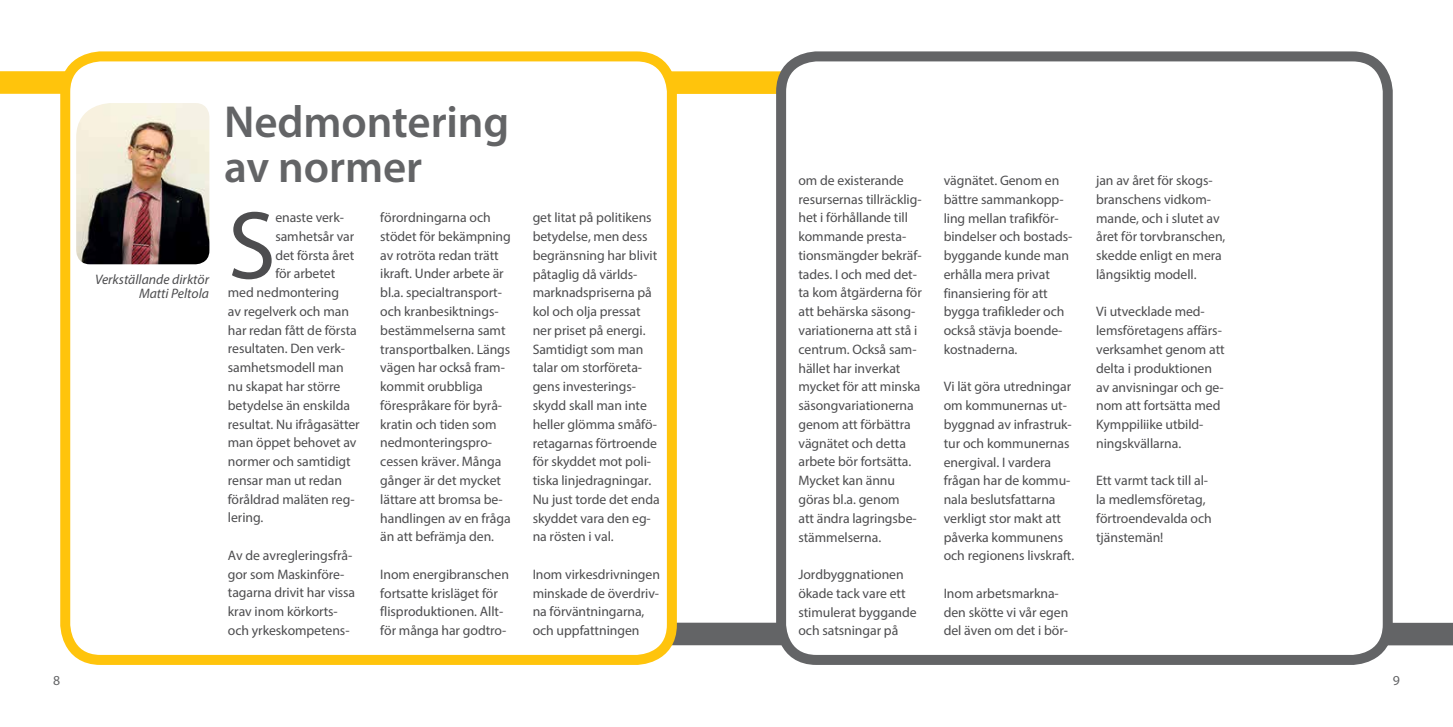
<style>
.page{position:relative;width:1453px;height:727px;background:#fff}
.page>*{position:absolute;margin:0;border:0;box-sizing:border-box;transform-origin:0 0}
.t1{font:97.25px "Myriad Pro";color:#4d4d4f}
.t2{font:600 45px/45.2px "Myriad Pro";letter-spacing:-.005em;color:#636466}
.t3{font:13.75px/18.8px "Myriad Pro";letter-spacing:-.005em;color:#4d4d4f}
.t4{font:italic 13.75px/13.9px "Myriad Pro";color:#4d4d4f;text-align:right}
.t5{font:13.75px "Myriad Pro";color:#636466}
</style>
<div class="page">
<div style="left:644px;top:622px;width:809px;height:23px;background:#636466"></div>
<div style="left:0;top:71px;width:802px;height:23px;background:#ffc40c"></div>
<div style="left:781px;top:56px;width:607px;height:603px;background:#fff;border-radius:35px"></div>
<div style="left:776px;top:51px;width:617px;height:613px;border:10px solid #636466;border-radius:35px"></div>
<div style="left:65px;top:56px;width:607px;height:603px;background:#fff;border-radius:35px"></div>
<div style="left:60px;top:51px;width:617px;height:613px;border:10px solid #ffc40c;border-radius:35px"></div>
<img style="left:76px;top:103px;width:133px;height:161px">
<p class="t4" style="left:95px;top:272px;width:116px">Verkställande dirktör<br>Matti Peltola</p>
<h2 class="t2" style="left:224px;top:98px;width:287px">Nedmontering av normer</h2>
<h1 class="t1" style="left:228px;top:186px;width:49px">S</h1>
<p class="t3" style="left:275px;top:208px;width:70px">enaste verk-</p>
<p class="t3" style="left:380px;top:208px;width:132px">förordningarna och stödet för bekämpning av rotröta redan trätt ikraft. Under arbete är bl.a. specialtransport&shy;och kranbesiktnings&shy;bestämmelserna samt transportbalken. Längs vägen har också fram&shy;kommit orubbliga förespråkare för byrå&shy;kratin och tiden som nedmonteringspro&shy;cessen kräver. Många gånger är det mycket lättare att bromsa be&shy;handlingen av en fråga än att befrämja den.</p>
<p class="t3" style="left:380px;top:564px;width:130px">Inom energibranschen fortsatte krisläget för flisproduktionen. Allt&shy;för många har godtro-</p>
<p class="t3" style="left:275px;top:226px;width:80px">samhetsår var</p>
<p class="t3" style="left:275px;top:245px;width:80px">det första året</p>
<p class="t3" style="left:275px;top:264px;width:61px">för arbetet</p>
<p class="t3" style="left:228px;top:283px;width:113px">med nedmontering</p>
<p class="t3" style="left:228px;top:301px;width:123px">av regelverk och man</p>
<p class="t3" style="left:228px;top:320px;width:130px">har redan fått de första</p>
<p class="t3" style="left:228px;top:339px;width:119px">resultaten. Den verk-</p>
<p class="t3" style="left:228px;top:358px;width:117px">samhetsmodell man</p>
<p class="t3" style="left:228px;top:376px;width:114px">nu skapat har större</p>
<p class="t3" style="left:228px;top:395px;width:124px">betydelse än enskilda</p>
<p class="t3" style="left:228px;top:414px;width:133px">resultat. Nu ifrågasätter</p>
<p class="t3" style="left:228px;top:433px;width:130px">man öppet behovet av</p>
<p class="t3" style="left:228px;top:452px;width:124px">normer och samtidigt</p>
<p class="t3" style="left:228px;top:470px;width:116px">rensar man ut redan</p>
<p class="t3" style="left:228px;top:489px;width:128px">föråldrad maläten reg-</p>
<p class="t3" style="left:228px;top:508px;width:37px">lering.</p>
<p class="t3" style="left:228px;top:545px;width:129px">Av de avregleringsfrå&shy;gor som Maskinföre&shy;tagarna drivit har vissa krav inom körkorts&shy;och yrkeskompetens-</p>
<p class="t3" style="left:533px;top:208px;width:129px">get litat på politikens betydelse, men dess begränsning har blivit påtaglig då världs&shy;marknadspriserna på kol och olja pressat ner priset på energi.<br>Samtidigt som man talar om storföreta&shy;gens investerings&shy;skydd skall man inte heller glömma småfö&shy;retagarnas förtroende för skyddet mot poli&shy;tiska linjedragningar.<br>Nu just torde det enda skyddet vara den eg&shy;na rösten i val.</p>
<p class="t3" style="left:533px;top:564px;width:129px">Inom virkesdrivningen minskade de överdriv&shy;na förväntningarna, och uppfattningen</p>
<p class="t3" style="left:798px;top:170px;width:125px">om de existerande resursernas tillräcklig&shy;het i förhållande till kommande presta&shy;tionsmängder bekräf&shy;tades. I och med det&shy;ta kom åtgärderna för att behärska säsong&shy;variationerna att stå i centrum. Också sam&shy;hället har inverkat mycket för att minska säsongvariationerna genom att förbättra vägnätet och detta arbete bör fortsätta.<br>Mycket kan ännu göras bl.a. genom<br>att ändra lagringsbe&shy;stämmelserna.</p>
<p class="t3" style="left:798px;top:564px;width:120px">Jordbyggnationen ökade tack vare ett stimulerat byggande och satsningar på</p>
<p class="t3" style="left:944px;top:171px;width:130px">vägnätet. Genom en bättre sammankopp&shy;ling mellan trafikför&shy;bindelser och bostads&shy;byggande kunde man erhålla mera privat finansiering för att bygga trafikleder och också stävja boende&shy;kostnaderna.</p>
<p class="t3" style="left:944px;top:377px;width:132px">Vi lät göra utredningar om kommunernas ut&shy;byggnad av infrastruk&shy;tur och kommunernas energival. I vardera frågan har de kommu&shy;nala beslutsfattarna verkligt stor makt att påverka kommunens och regionens livskraft.</p>
<p class="t3" style="left:944px;top:583px;width:126px">Inom arbetsmarkna&shy;den skötte vi vår egen del även om det i bör-</p>
<p class="t3" style="left:1096px;top:171px;width:131px">jan av året för skogs&shy;branschens vidkom&shy;mande, och i slutet av året för torvbranschen, skedde enligt en mera långsiktig modell.</p>
<p class="t3" style="left:1096px;top:302px;width:130px">Vi utvecklade med&shy;lemsföretagens affärs&shy;verksamhet genom att delta i produktionen av anvisningar och ge&shy;nom att fortsätta med<br>Kymppiliike utbild&shy;ningskvällarna.</p>
<p class="t3" style="left:1096px;top:471px;width:117px">Ett varmt tack till al&shy;la medlemsföretag, förtroendevalda och tjänstemän!</p>
<p class="t5" style="left:53px;top:672px;width:9px">8</p>
<p class="t5" style="left:1392px;top:672px;width:9px">9</p>
</div>
